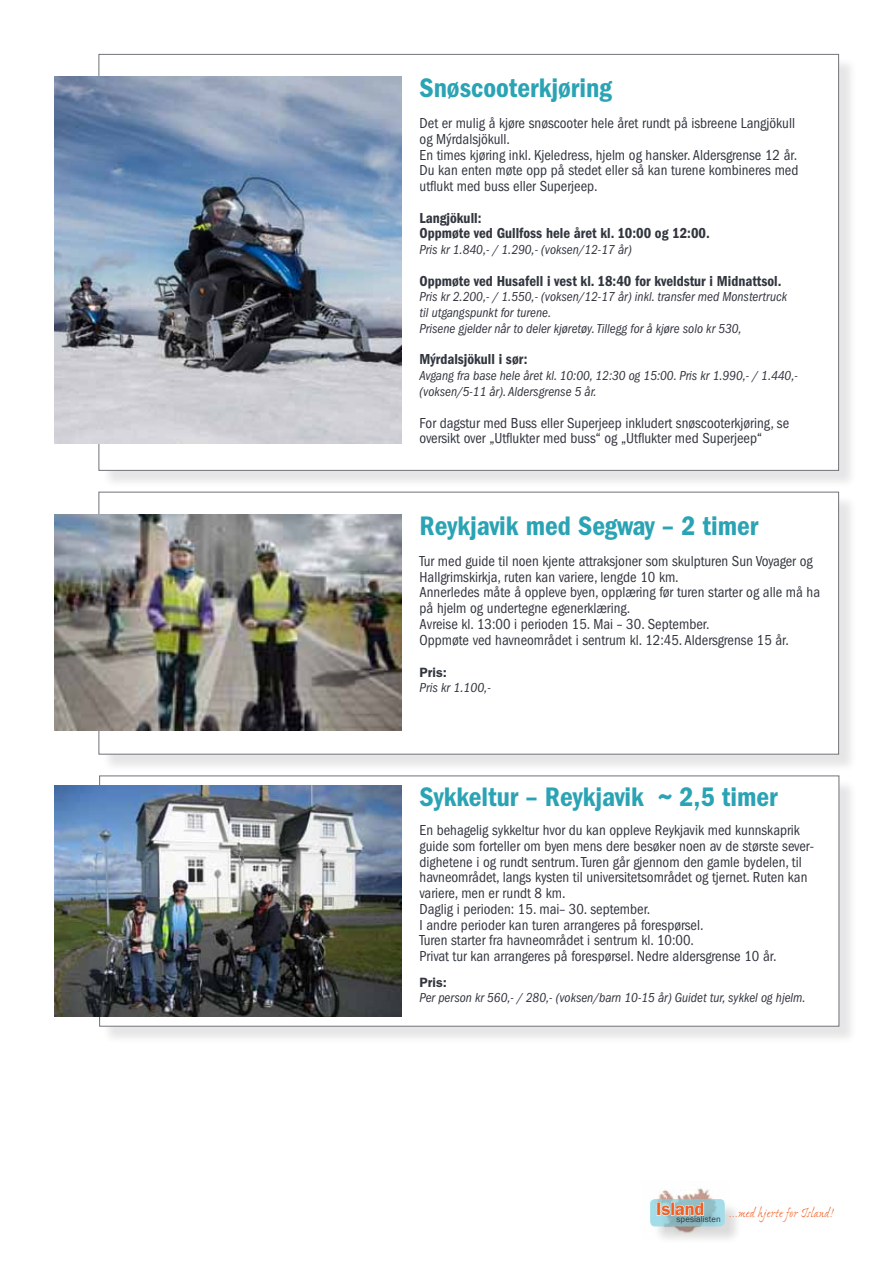
<style>
.page{position:relative;width:893px;height:1263px;background:#fff}
.page>*{position:absolute;margin:0;border:0;box-sizing:border-box;transform-origin:0 0}
.t1{font:600 condensed 27.75px "Franklin Gothic";color:#2aa3b4}
.t2{font:600 18.15px "Franklin Gothic";letter-spacing:-.005em;color:#f15f23}
.t3{font:condensed 15px/15.8px "Franklin Gothic";color:#32363f}
.t4{font:600 condensed 15px/15.8px "Franklin Gothic";color:#32363f}
.t5{font:14.1px "Ex Ponto MM 290";letter-spacing:-.005em;color:#f15f23}
.t6{font:italic condensed 13.5px/15.8px "Franklin Gothic";color:#32363f}
.t7{font:600 13.5px "Franklin Gothic";color:#32363f}
</style>
<div class="page">
<img style="left:650px;top:1188px;width:73px;height:38px">
<div style="left:652px;top:1201px;width:92px;height:44px;background:#000;opacity:.2"></div>
<svg style="left:650px;top:1199px;width:75px;height:27px"></svg>
<div style="left:659px;top:1205px;width:64px;height:29px;background:#000;opacity:.15"></div>
<svg style="left:657px;top:1202px;width:47px;height:13px"></svg>
<div style="left:101px;top:56px;width:757px;height:433px;background:#000;opacity:.15"></div>
<div style="left:99px;top:54px;width:740px;height:417px;background:#fff"></div>
<img style="left:55px;top:77px;width:346px;height:366px">
<div style="left:101px;top:494px;width:757px;height:279px;background:#000;opacity:.15"></div>
<div style="left:99px;top:492px;width:740px;height:262px;background:#fff"></div>
<img style="left:55px;top:514px;width:346px;height:216px">
<div style="left:101px;top:778px;width:757px;height:267px;background:#000;opacity:.15"></div>
<div style="left:99px;top:775px;width:740px;height:251px;background:#fff"></div>
<img style="left:55px;top:785px;width:346px;height:232px">
<h1 class="t1" style="left:420px;top:72px;width:194px">Snøscooterkjøring</h1>
<p class="t3" style="left:420px;top:115px;width:380px">Det er mulig å kjøre snøscooter hele året rundt på isbreene Langjökull og Mýrdalsjökull.<br>En times kjøring inkl. Kjeledress, hjelm og hansker. Aldersgrense 12 år.<br>Du kan enten møte opp på stedet eller så kan turene kombineres med utflukt med buss eller Superjeep.</p>
<p class="t4" style="left:420px;top:210px;width:292px">Langjökull:<br>Oppmøte ved Gullfoss hele året kl. 10:00 og 12:00.</p>
<p class="t6" style="left:420px;top:242px;width:214px">Pris kr 1.840,- / 1.290,- (voksen/12-17 år)</p>
<p class="t4" style="left:420px;top:273px;width:363px">Oppmøte ved Husafell i vest kl. 18:40 for kveldstur i Midnattsol.</p>
<p class="t6" style="left:420px;top:289px;width:369px">Pris kr 2.200,- / 1.550,- (voksen/12-17 år) inkl. transfer med Monstertruck til utgangspunkt for turene.<br>Prisene gjelder når to deler kjøretøy. Tillegg for å kjøre solo kr 530,</p>
<p class="t4" style="left:420px;top:352px;width:110px">Mýrdalsjökull i sør:</p>
<p class="t6" style="left:420px;top:368px;width:380px">Avgang fra base hele året kl. 10:00, 12:30 og 15:00. Pris kr 1.990,- / 1.440,- (voksen/5-11 år). Aldersgrense 5 år.</p>
<p class="t3" style="left:420px;top:415px;width:371px">For dagstur med Buss eller Superjeep inkludert snøscooterkjøring, se oversikt over „Utflukter med buss“ og „Utflukter med Superjeep“</p>
<h1 class="t1" style="left:420px;top:510px;width:340px">Reykjavik med Segway – 2 timer</h1>
<p class="t3" style="left:420px;top:553px;width:402px">Tur med guide til noen kjente attraksjoner som skulpturen Sun Voyager og Hallgrimskirkja, ruten kan variere, lengde 10 km.<br>Annerledes måte å oppleve byen, opplæring før turen starter og alle må ha på hjelm og undertegne egenerklæring.<br>Avreise kl. 13:00 i perioden 15. Mai – 30. September.<br>Oppmøte ved havneområdet i sentrum kl. 12:45. Aldersgrense 15 år.</p>
<p class="t7" style="left:420px;top:664px;width:29px">Pris:</p>
<p class="t6" style="left:420px;top:680px;width:73px">Pris kr 1.100,-</p>
<h1 class="t1" style="left:420px;top:781px;width:360px">Sykkeltur – Reykjavik ~ 2,5 timer</h1>
<p class="t3" style="left:420px;top:822px;width:396px">En behagelig sykkeltur hvor du kan oppleve Reykjavik med kunnskaprik guide som forteller om byen mens dere besøker noen av de største sever&shy;dighetene i og rundt sentrum. Turen går gjennom den gamle bydelen, til havneområdet, langs kysten til universitetsområdet og tjernet. Ruten kan variere, men er rundt 8 km.<br>Daglig i perioden: 15. mai– 30. september.<br>I andre perioder kan turen arrangeres på forespørsel.<br>Turen starter fra havneområdet i sentrum kl. 10:00.<br>Privat tur kan arrangeres på forespørsel. Nedre aldersgrense 10 år.</p>
<p class="t7" style="left:420px;top:974px;width:29px">Pris:</p>
<p class="t6" style="left:420px;top:990px;width:388px">Per person kr 560,- / 280,- (voksen/barn 10-15 år) Guidet tur, sykkel og hjelm.</p>
<p class="t2" style="left:656px;top:1198px;width:50px">Island</p>
<p class="t5" style="left:677px;top:1205px;width:159px"><sub>spesialisten</sub> ...med hjerte for Island!</p>
</div>
